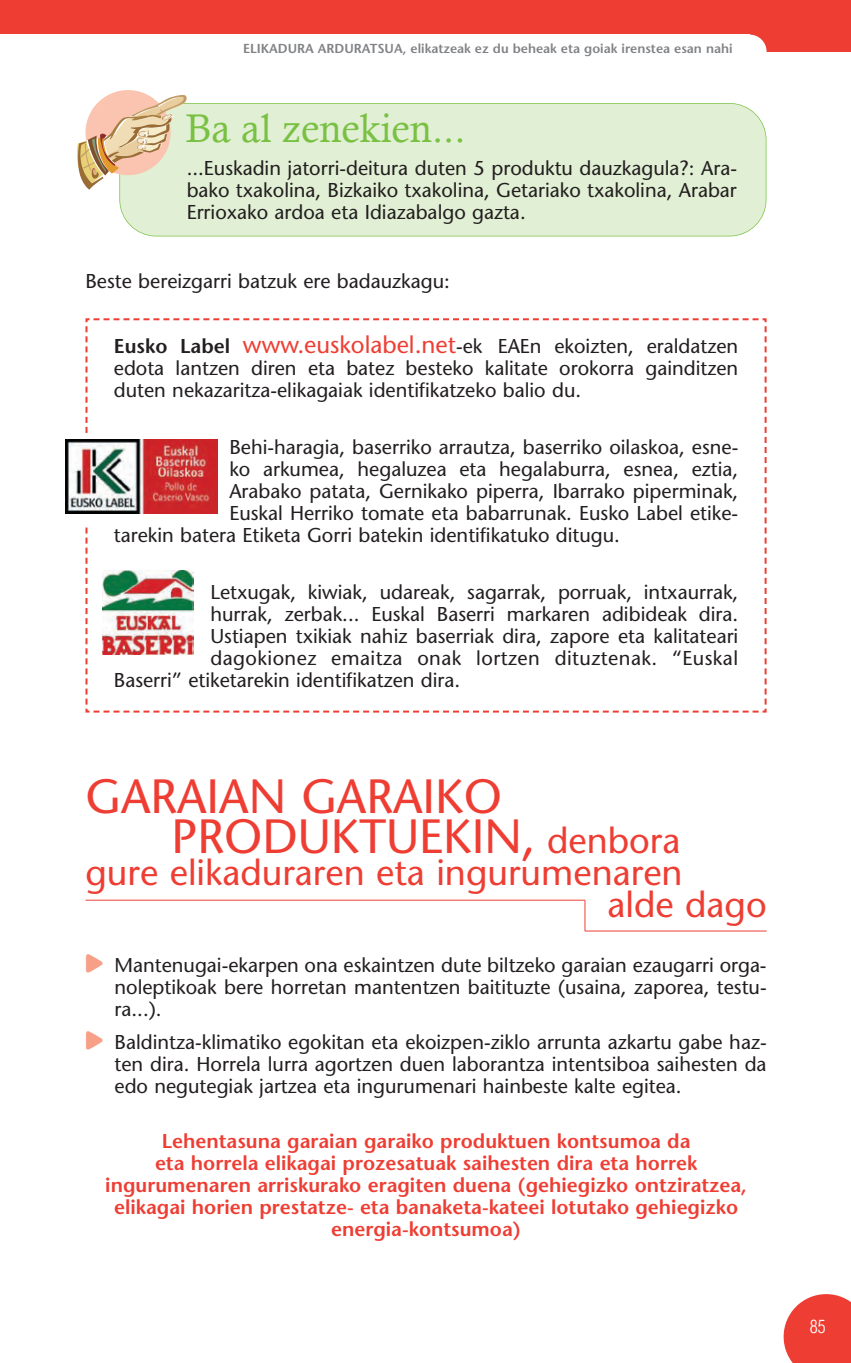
<style>
.page{position:relative;width:851px;height:1363px;background:#fff}
.page>*{position:absolute;margin:0;border:0;box-sizing:border-box;transform-origin:0 0}
.t1{font:48px/40px "Stone Sans";color:#ee3e34}
.t2{font:40px "Calisto";color:#79c142}
.t3{font:36px/32px "Stone Sans";color:#ee3e34}
.t4{font:20px/22px "Stone Sans";color:#231f20;text-align:justify}
.t5{font:600 20px/22px "Stone Sans";color:#ee3e34;text-align:center}
.t6{font:20px "Stone Sans";letter-spacing:.02em;color:#231f20}
.t7{font:300 condensed 18px "Helvetica";color:#fff}
.t8{font:600 13px "Stone Sans";color:#808285}
.s1{font-weight:600}
.s2{font-size:24px;color:#ee3e34}
.s3{font-size:36px}
.s4{font-family:"Distro Bats";font-size:24px;color:#f7a087}
</style>
<div class="page">
<svg style="left:783px;top:1294px;width:67px;height:68px;background:#f0554d"></svg>
<div style="left:0;top:0;width:850px;height:52px;background:#ee3e34"></div>
<div style="left:732px;top:35px;width:34px;height:34px;background:#fff;border-radius:50%"></div>
<div style="left:0;top:35px;width:749px;height:34px;background:#fff"></div>
<div style="left:120px;top:103px;width:645px;height:133px;background:#e1efd4;border-radius:36px"></div>
<div style="left:119px;top:103px;width:647px;height:133px;border:1px solid #79c142;border-radius:37px"></div>
<svg style="left:77px;top:95px;width:109px;height:95px"></svg>
<svg style="left:85px;top:318px;width:682px;height:395px"></svg>
<hr style="left:85px;top:899px;width:499px;height:1px;background:#ee3e34">
<hr style="left:584px;top:930px;width:182px;height:1px;background:#ee3e34">
<hr style="left:584px;top:900px;width:1px;height:30px;background:#ee3e34">
<div style="left:39px;top:433px;width:185px;height:91px;background:#fff"></div>
<svg style="left:66px;top:439px;width:161px;height:80px"></svg>
<img style="left:66px;top:439px;width:151px;height:74px">
<div style="left:97px;top:569px;width:111px;height:87px;background:#fff"></div>
<img style="left:102px;top:570px;width:91px;height:84px">
<p class="t8" style="left:243px;top:43px;width:491px">ELIKADURA ARDURATSUA, elikatzeak ez du beheak eta goiak irenstea esan nahi</p>
<p class="t2" style="left:185px;top:105px;width:281px">Ba al zenekien...</p>
<p class="t4" style="left:187px;top:159px;width:551px">...Euskadin jatorri-deitura duten 5 produktu dauzkagula?: Ara&shy;bako txakolina, Bizkaiko txakolina, Getariako txakolina, Arabar Errioxako ardoa eta Idiazabalgo gazta.</p>
<p class="t4" style="left:85px;top:272px;width:366px">Beste bereizgarri batzuk ere badauzkagu:</p>
<p class="t4" style="left:114px;top:337px;width:625px"><span class="s1">Eusko Label</span> <span class="s2">www.euskolabel.net</span>-ek EAEn ekoizten, eraldatzen edota lantzen diren eta batez besteko kalitate orokorra gainditzen duten nekazaritza-elikagaiak identifikatzeko balio du.</p>
<p class="t4" style="left:229px;top:438px;width:510px">Behi-haragia, baserriko arrautza, baserriko oilaskoa, esne-</p>
<p class="t4" style="left:229px;top:460px;width:510px">ko arkumea, hegaluzea eta hegalaburra, esnea, eztia,</p>
<p class="t4" style="left:229px;top:482px;width:510px">Arabako patata, Gernikako piperra, Ibarrako piperminak,</p>
<p class="t4" style="left:229px;top:504px;width:510px">Euskal Herriko tomate eta babarrunak. Eusko Label etike-</p>
<p class="t4" style="left:114px;top:526px;width:507px">tarekin batera Etiketa Gorri batekin identifikatuko ditugu.</p>
<p class="t4" style="left:210px;top:583px;width:529px">Letxugak, kiwiak, udareak, sagarrak, porruak, intxaurrak,</p>
<p class="t4" style="left:210px;top:605px;width:529px">hurrak, zerbak... Euskal Baserri markaren adibideak dira.</p>
<p class="t4" style="left:210px;top:627px;width:529px">Ustiapen txikiak nahiz baserriak dira, zapore eta kalitateari</p>
<p class="t6" style="left:210px;top:650px;width:529px">dagokionez emaitza onak lortzen dituztenak. “Euskal</p>
<p class="t4" style="left:114px;top:671px;width:348px">Baserri” etiketarekin identifikatzen dira.</p>
<p class="t1" style="left:171px;top:781px;width:510px;text-indent:-86px">GARAIAN GARAIKO<br>PRODUKTUEKIN, <span class="s3">denbora</span></p>
<p class="t3" style="left:607px;top:860px;width:161px;text-indent:-521px">gure elikaduraren eta ingurumenaren<br>alde dago</p>
<p class="t4" style="left:114px;top:955px;width:653px;text-indent:-29px"><span class="s4">,</span> Mantenugai-ekarpen ona eskaintzen dute biltzeko garaian ezaugarri orga&shy;noleptikoak bere horretan mantentzen baitituzte (usaina, zaporea, testu&shy;ra...).</p>
<p class="t4" style="left:114px;top:1032px;width:653px;text-indent:-29px"><span class="s4">,</span> Baldintza-klimatiko egokitan eta ekoizpen-ziklo arrunta azkartu gabe haz&shy;ten dira. Horrela lurra agortzen duen laborantza intentsiboa saihesten da edo negutegiak jartzea eta ingurumenari hainbeste kalte egitea.</p>
<p class="t5" style="left:105px;top:1132px;width:642px">Lehentasuna garaian garaiko produktuen kontsumoa da<br>eta horrela elikagai prozesatuak saihesten dira eta horrek ingurumenaren arriskurako eragiten duena (gehiegizko ontziratzea, elikagai horien prestatze- eta banaketa-kateei lotutako gehiegizko energia-kontsumoa)</p>
<p class="t7" style="left:809px;top:1315px;width:17px">85</p>
</div>
